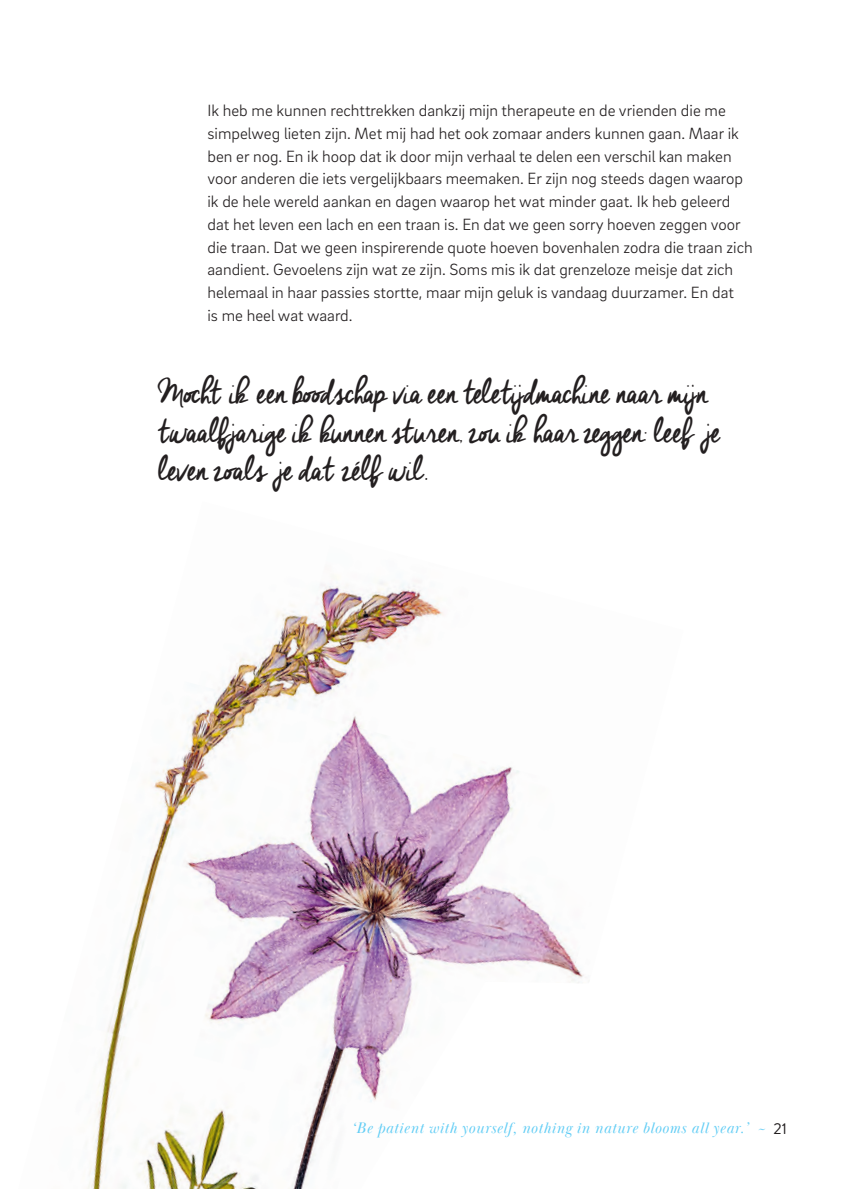
<style>
.page{position:relative;width:842px;height:1189px;background:#fff}
.page>*{position:absolute;margin:0;border:0;box-sizing:border-box;transform-origin:0 0}
.t1{font:42px/38.5px "Cheddar Jack";letter-spacing:-.03em;color:#231f20}
.t2{font:300 16.62px/22.8px "Brix Sans";color:#231f20}
.t3{font:italic 15.75px "Baskerville Display PT";letter-spacing:.04em;color:#62cdf5}
.t4{font:15.75px "Brandon Grotesque";color:#231f20}
</style>
<div class="page">
<img style="left:88px;top:576px;width:496px;height:612px">
<p class="t2" style="left:207px;top:98px;width:546px">Ik heb me kunnen rechttrekken dankzij mijn therapeute en de vrienden die me simpelweg lieten zijn. Met mij had het ook zomaar anders kunnen gaan. Maar ik ben er nog. En ik hoop dat ik door mijn verhaal te delen een verschil kan maken voor anderen die iets vergelijkbaars meemaken. Er zijn nog steeds dagen waarop ik de hele wereld aankan en dagen waarop het wat minder gaat. Ik heb geleerd dat het leven een lach en een traan is. En dat we geen sorry hoeven zeggen voor die traan. Dat we geen inspirerende quote hoeven bovenhalen zodra die traan zich aandient. Gevoelens zijn wat ze zijn. Soms mis ik dat grenzeloze meisje dat zich helemaal in haar passies stortte, maar mijn geluk is vandaag duurzamer. En dat<br>is me heel wat waard.</p>
<h1 class="t1" style="left:158px;top:374px;width:564px">Mocht ik een boodschap via een teletijdmachine naar mijn twaalfjarige ik kunnen sturen, zou ik haar zeggen: leef je leven zoals je dat zélf wil.</h1>
<p class="t3" style="left:352px;top:1119px;width:398px">‘Be patient with yourself, nothing in nature blooms all year.’</p>
<p class="t4" style="left:773px;top:1117px;width:15px">21</p>
<p class="t3" style="left:756px;top:1126px;width:9px">~</p>
</div>
